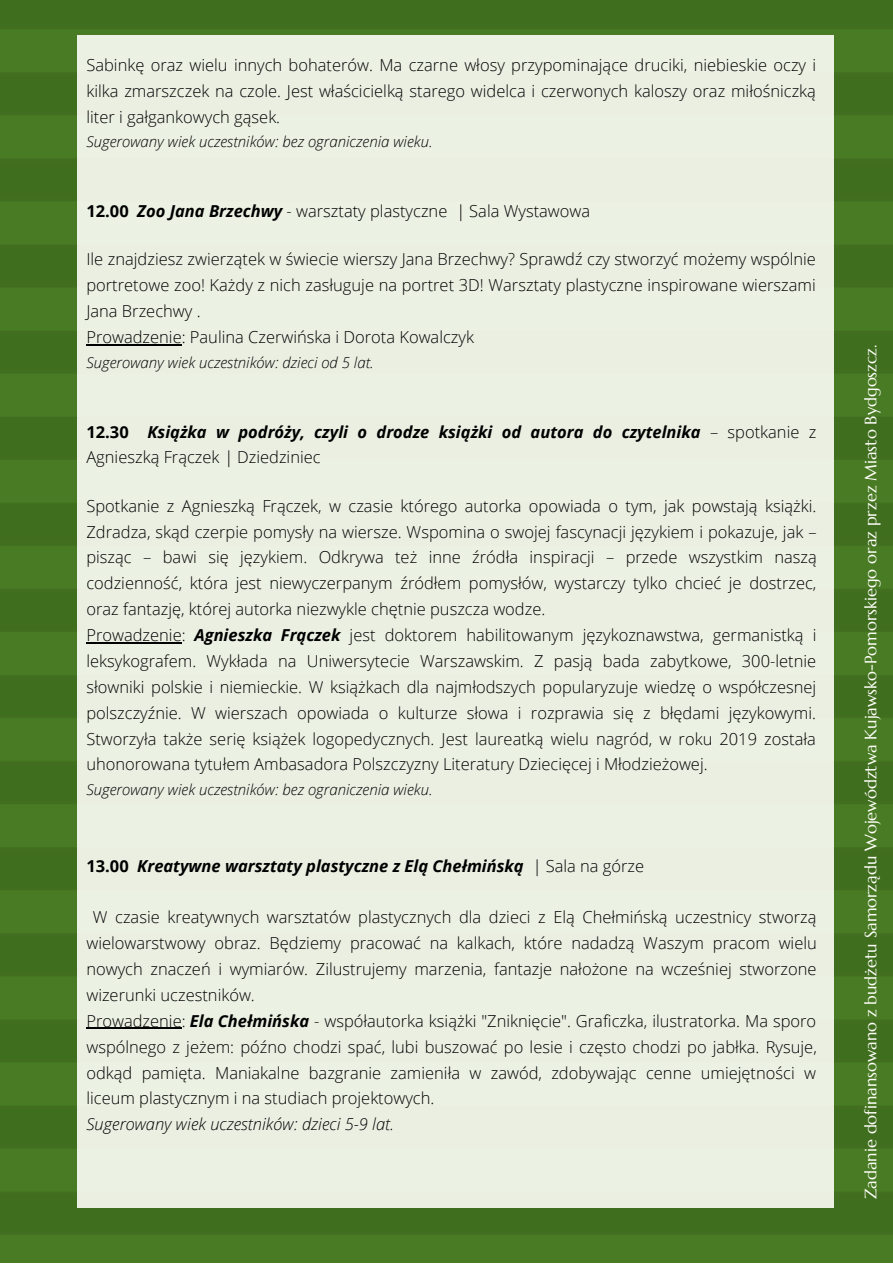
<style>
.page{position:relative;width:893px;height:1264px;background:#fff}
.page>*{position:absolute;margin:0;border:0;box-sizing:border-box;transform-origin:0 0}
.t1{font:300 16.5px/25.8px "Open Sans";color:#000;text-align:justify}
.t2{font:italic 700 16.5px/25.8px "Open Sans";color:#000}
.t3{font:16.5px "Marcellus";color:#fffffa}
.t4{font:italic 300 16.5px "Open Sans";color:#000}
.t5{font:italic 300 15px "Open Sans";color:#000}
.s1{font-weight:700}
.s2{font-weight:700;font-style:italic}
.s3{font-style:italic}
.s4{font-style:normal}
.s5{font-weight:300;font-style:normal}
.s6{font-weight:300}
</style>
<div class="page">
<img style="left:0;top:0;width:892px;height:1262px">
<div style="left:77px;top:35px;width:756px;height:1172px;background:#ebf0e3"></div>
<hr style="left:86px;top:344px;width:96px;height:1px;background:#000">
<hr style="left:86px;top:642px;width:96px;height:1px;background:#000">
<hr style="left:86px;top:1027px;width:96px;height:2px;background:#000">
<p class="t1" style="left:86px;top:52px;width:731px">Sabinkę oraz wielu innych bohaterów. Ma czarne włosy przypominające druciki, niebieskie oczy i kilka zmarszczek na czole. Jest właścicielką starego widelca i czerwonych kaloszy oraz miłośniczką liter i gałgankowych gąsek.</p>
<p class="t5" style="left:86px;top:131px;width:348px">Sugerowany wiek uczestników: bez ograniczenia wieku.</p>
<p class="t1" style="left:86px;top:198px;width:505px"><span class="s1">12.00</span> <span class="s2">Zoo Jana Brzechwy</span> - warsztaty plastyczne <span class="s3">|</span> Sala Wystawowa</p>
<p class="t1" style="left:86px;top:246px;width:731px">Ile znajdziesz zwierzątek w świecie wierszy Jana Brzechwy? Sprawdź czy stworzyć możemy wspólnie portretowe zoo! Każdy z nich zasługuje na portret 3D! Warsztaty plastyczne inspirowane wierszami Jana Brzechwy .</p>
<p class="t1" style="left:86px;top:324px;width:389px">Prowadzenie: Paulina Czerwińska i Dorota Kowalczyk</p>
<p class="t5" style="left:86px;top:352px;width:289px">Sugerowany wiek uczestników: dzieci od 5 lat.</p>
<p class="t2" style="left:86px;top:418px;width:731px"><span class="s4">12.30</span> Książka w podróży, czyli o drodze książki od autora do czytelnika <span class="s5">– spotkanie z<br>Agnieszką Frączek</span> <span class="s6">|</span> <span class="s5">Dziedziniec</span></p>
<p class="t1" style="left:86px;top:492px;width:731px">Spotkanie z Agnieszką Frączek, w czasie którego autorka opowiada o tym, jak powstają książki.<br>Zdradza, skąd czerpie pomysły na wiersze. Wspomina o swojej fascynacji językiem i pokazuje, jak – pisząc – bawi się językiem. Odkrywa też inne źródła inspiracji – przede wszystkim naszą codzienność, która jest niewyczerpanym źródłem pomysłów, wystarczy tylko chcieć je dostrzec, oraz fantazję, której autorka niezwykle chętnie puszcza wodze.</p>
<p class="t1" style="left:86px;top:621px;width:731px">Prowadzenie: <span class="s2">Agnieszka Frączek</span> jest doktorem habilitowanym językoznawstwa, germanistką i leksykografem. Wykłada na Uniwersytecie Warszawskim. Z pasją bada zabytkowe, 300-letnie słowniki polskie i niemieckie. W książkach dla najmłodszych popularyzuje wiedzę o współczesnej polszczyźnie. W wierszach opowiada o kulturze słowa i rozprawia się z błędami językowymi.<br>Stworzyła także serię książek logopedycznych. Jest laureatką wielu nagród, w roku 2019 została uhonorowana tytułem Ambasadora Polszczyzny Literatury Dziecięcej i Młodzieżowej.</p>
<p class="t5" style="left:86px;top:779px;width:348px">Sugerowany wiek uczestników: bez ograniczenia wieku.</p>
<p class="t2" style="left:86px;top:852px;width:559px"><span class="s4">13.00</span> Kreatywne warsztaty plastyczne z Elą Chełmińską <span class="s6">|</span> <span class="s5">Sala na górze</span></p>
<p class="t1" style="left:86px;top:904px;width:731px;text-indent:7px">W czasie kreatywnych warsztatów plastycznych dla dzieci z Elą Chełmińską uczestnicy stworzą wielowarstwowy obraz. Będziemy pracować na kalkach, które nadadzą Waszym pracom wielu nowych znaczeń i wymiarów. Zilustrujemy marzenia, fantazje nałożone na wcześniej stworzone wizerunki uczestników.</p>
<p class="t1" style="left:86px;top:1007px;width:731px">Prowadzenie: <span class="s2">Ela Chełmińska</span> - współautorka książki "Zniknięcie". Graficzka, ilustratorka. Ma sporo wspólnego z jeżem: późno chodzi spać, lubi buszować po lesie i często chodzi po jabłka. Rysuje, odkąd pamięta. Maniakalne bazgranie zamieniła w zawód, zdobywając cenne umiejętności w liceum plastycznym i na studiach projektowych.</p>
<p class="t4" style="left:86px;top:1112px;width:309px">Sugerowany wiek uczestników: dzieci 5-9 lat.</p>
<p class="t3" style="left:860px;top:1199px;width:856px;rotate:-90deg">Zadanie dofinansowano z budżetu Samorządu Województwa Kujawsko-Pomorskiego oraz przez Miasto Bydgoszcz.</p>
</div>
